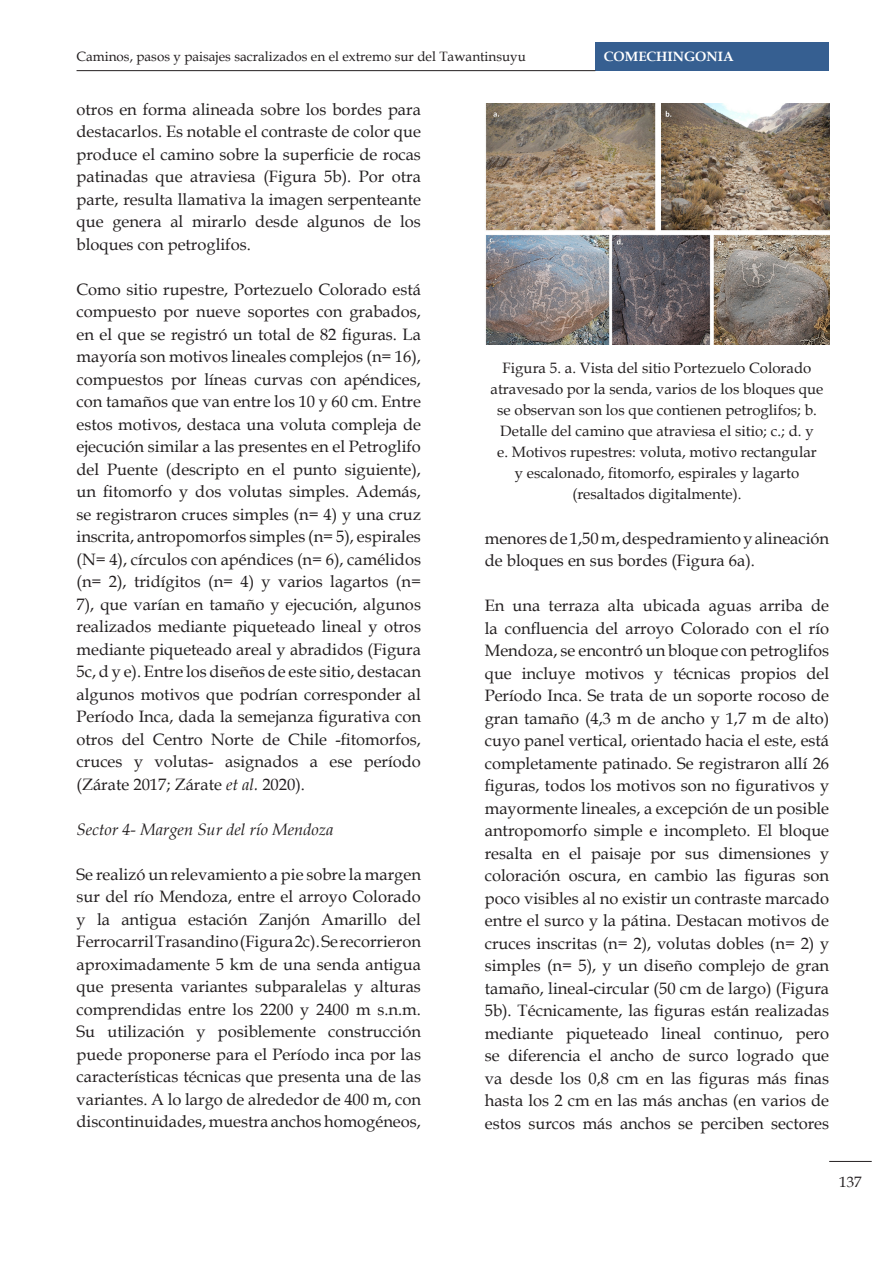
<style>
.page{position:relative;width:893px;height:1263px;background:#fff}
.page>*{position:absolute;margin:0;border:0;box-sizing:border-box;transform-origin:0 0}
.t1{font:16.5px/22.5px "Book Antiqua";color:#231f20;text-align:justify}
.t2{font:italic 16.5px "Book Antiqua";color:#231f20}
.t3{font:15px/21px "Book Antiqua";color:#231f20;text-align:center}
.t4{font:13.5px "Book Antiqua";color:#231f20}
.t5{font:700 13.5px "Book Antiqua";color:#fff}
.s1{font-style:italic}
</style>
<div class="page">
<div style="left:595px;top:43px;width:234px;height:28px;background:#365f91"></div>
<hr style="left:77px;top:70px;width:518px;height:1px;background:#231f20">
<hr style="left:829px;top:1161px;width:43px;height:1px;background:#231f20">
<img style="left:485px;top:103px;width:344px;height:241px">
<p class="t4" style="left:77px;top:47px;width:451px">Caminos, pasos y paisajes sacralizados en el extremo sur del Tawantinsuyu</p>
<p class="t5" style="left:604px;top:48px;width:131px">COMECHINGONIA</p>
<p class="t1" style="left:77px;top:98px;width:346px">otros en forma alineada sobre los bordes para destacarlos. Es notable el contraste de color que produce el camino sobre la superficie de rocas patinadas que atraviesa (Figura 5b). Por otra parte, resulta llamativa la imagen serpenteante que genera al mirarlo desde algunos de los bloques con petroglifos.</p>
<p class="t1" style="left:77px;top:278px;width:346px">Como sitio rupestre, Portezuelo Colorado está compuesto por nueve soportes con grabados, en el que se registró un total de 82 figuras. La mayoría son motivos lineales complejos (n= 16), compuestos por líneas curvas con apéndices, con tamaños que van entre los 10 y 60 cm. Entre estos motivos, destaca una voluta compleja de ejecución similar a las presentes en el Petroglifo del Puente (descripto en el punto siguiente), un fitomorfo y dos volutas simples. Además, se registraron cruces simples (n= 4) y una cruz inscrita, antropomorfos simples (n= 5), espirales (N= 4), círculos con apéndices (n= 6), camélidos (n= 2), tridígitos (n= 4) y varios lagartos (n= 7), que varían en tamaño y ejecución, algunos realizados mediante piqueteado lineal y otros mediante piqueteado areal y abradidos (Figura 5c, d y e). Entre los diseños de este sitio, destacan algunos motivos que podrían corresponder al Período Inca, dada la semejanza figurativa con otros del Centro Norte de Chile -fitomorfos, cruces y volutas- asignados a ese período (Zárate 2017; Zárate <span class="s1">et al.</span> 2020).</p>
<p class="t2" style="left:77px;top:818px;width:258px">Sector 4- Margen Sur del río Mendoza</p>
<p class="t1" style="left:77px;top:863px;width:346px">Se realizó un relevamiento a pie sobre la margen sur del río Mendoza, entre el arroyo Colorado y la antigua estación Zanjón Amarillo del Ferrocarril Trasandino (Figura 2c). Se recorrieron aproximadamente 5 km de una senda antigua que presenta variantes subparalelas y alturas comprendidas entre los 2200 y 2400 m s.n.m.<br>Su utilización y posiblemente construcción puede proponerse para el Período inca por las características técnicas que presenta una de las variantes. A lo largo de alrededor de 400 m, con discontinuidades, muestra anchos homogéneos,</p>
<p class="t3" style="left:490px;top:357px;width:334px">Figura 5. a. Vista del sitio Portezuelo Colorado atravesado por la senda, varios de los bloques que se observan son los que contienen petroglifos; b.<br>Detalle del camino que atraviesa el sitio; c.; d. y<br>e. Motivos rupestres: voluta, motivo rectangular<br>y escalonado, fitomorfo, espirales y lagarto (resaltados digitalmente).</p>
<p class="t1" style="left:485px;top:527px;width:346px">menores de 1,50 m, despedramiento y alineación de bloques en sus bordes (Figura 6a).</p>
<p class="t1" style="left:485px;top:594px;width:346px">En una terraza alta ubicada aguas arriba de la confluencia del arroyo Colorado con el río Mendoza, se encontró un bloque con petroglifos que incluye motivos y técnicas propios del Período Inca. Se trata de un soporte rocoso de gran tamaño (4,3 m de ancho y 1,7 m de alto) cuyo panel vertical, orientado hacia el este, está completamente patinado. Se registraron allí 26 figuras, todos los motivos son no figurativos y mayormente lineales, a excepción de un posible antropomorfo simple e incompleto. El bloque resalta en el paisaje por sus dimensiones y coloración oscura, en cambio las figuras son poco visibles al no existir un contraste marcado entre el surco y la pátina. Destacan motivos de cruces inscritas (n= 2), volutas dobles (n= 2) y simples (n= 5), y un diseño complejo de gran tamaño, lineal-circular (50 cm de largo) (Figura 5b). Técnicamente, las figuras están realizadas mediante piqueteado lineal continuo, pero se diferencia el ancho de surco logrado que va desde los 0,8 cm en las figuras más finas hasta los 2 cm en las más anchas (en varios de estos surcos más anchos se perciben sectores</p>
<p class="t3" style="left:839px;top:1171px;width:24px">137</p>
</div>
